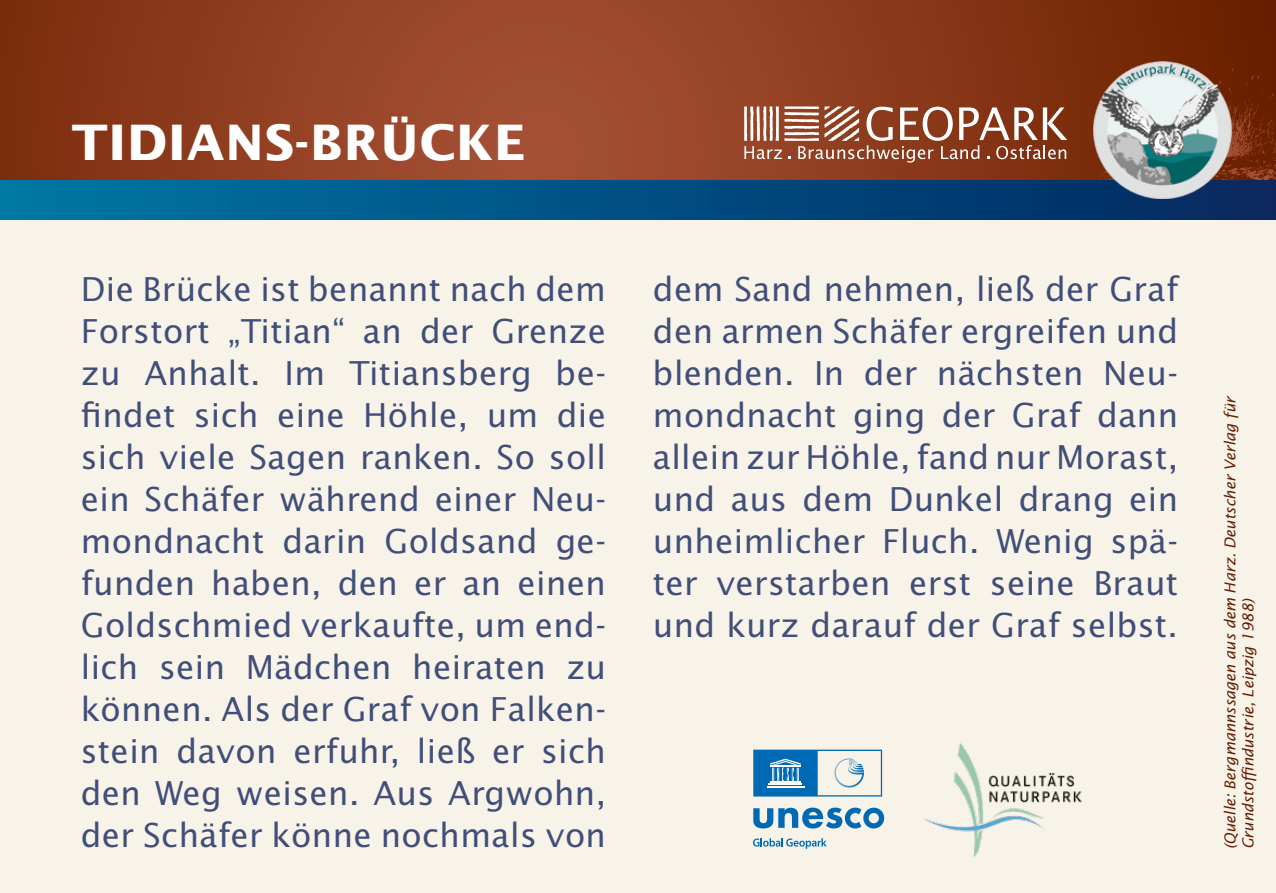
<style>
.page{position:relative;width:1276px;height:893px;background:#fff}
.page>*{position:absolute;margin:0;border:0;box-sizing:border-box;transform-origin:0 0}
.t1{font:700 48.9px "Lucida Sans Std";letter-spacing:.02em;color:#fff}
.t2{font:33px/42px "Lucida Sans Std";letter-spacing:.01em;color:#414e79;text-align:justify}
.t3{font:italic 15px/18px "Lucida Sans Std";color:#651c00}
</style>
<div class="page">
<div style="left:0;top:133px;width:1276px;height:760px;background:#f8f3e9"></div>
<svg style="left:0;top:0;width:1276px;height:181px;background:#8e3d20"></svg>
<img style="left:1098px;top:60px;width:178px;height:121px">
<div style="left:0;top:181px;width:1276px;height:38px;background:linear-gradient(to right,#0077a5,#04275f)"></div>
<svg style="left:744px;top:106px;width:323px;height:57px;background:#a86c56"></svg>
<img style="left:1094px;top:61px;width:137px;height:138px">
<svg style="left:753px;top:808px;width:131px;height:20px"></svg>
<svg style="left:753px;top:750px;width:129px;height:46px"></svg>
<svg style="left:834px;top:758px;width:30px;height:29px"></svg>
<svg style="left:753px;top:838px;width:73px;height:11px"></svg>
<img style="left:924px;top:742px;width:158px;height:115px">
<h1 class="t1" style="left:72px;top:115px;width:455px">TIDIANS-BRÜCKE</h1>
<p class="t2" style="left:81px;top:268px;width:527px">Die Brücke ist benannt nach dem Forstort „Titian“ an der Grenze zu Anhalt. Im Titiansberg be&shy;findet sich eine Höhle, um die sich viele Sagen ranken. So soll ein Schäfer während einer Neu&shy;mondnacht darin Goldsand ge&shy;funden haben, den er an einen Goldschmied verkaufte, um end&shy;lich sein Mädchen heiraten zu können. Als der Graf von Falken&shy;stein davon erfuhr, ließ er sich den Weg weisen. Aus Argwohn, der Schäfer könne nochmals von</p>
<p class="t2" style="left:653px;top:269px;width:527px">dem Sand nehmen, ließ der Graf den armen Schäfer ergreifen und blenden. In der nächsten Neu&shy;mondnacht ging der Graf dann allein zur Höhle, fand nur Morast, und aus dem Dunkel drang ein unheimlicher Fluch. Wenig spä&shy;ter verstarben erst seine Braut und kurz darauf der Graf selbst.</p>
<p class="t3" style="left:1221px;top:849px;width:455px;rotate:-90deg">(Quelle: Bergmannssagen aus dem Harz. Deutscher Verlag für<br>Grundstoffindustrie, Leipzig 1988)</p>
</div>
